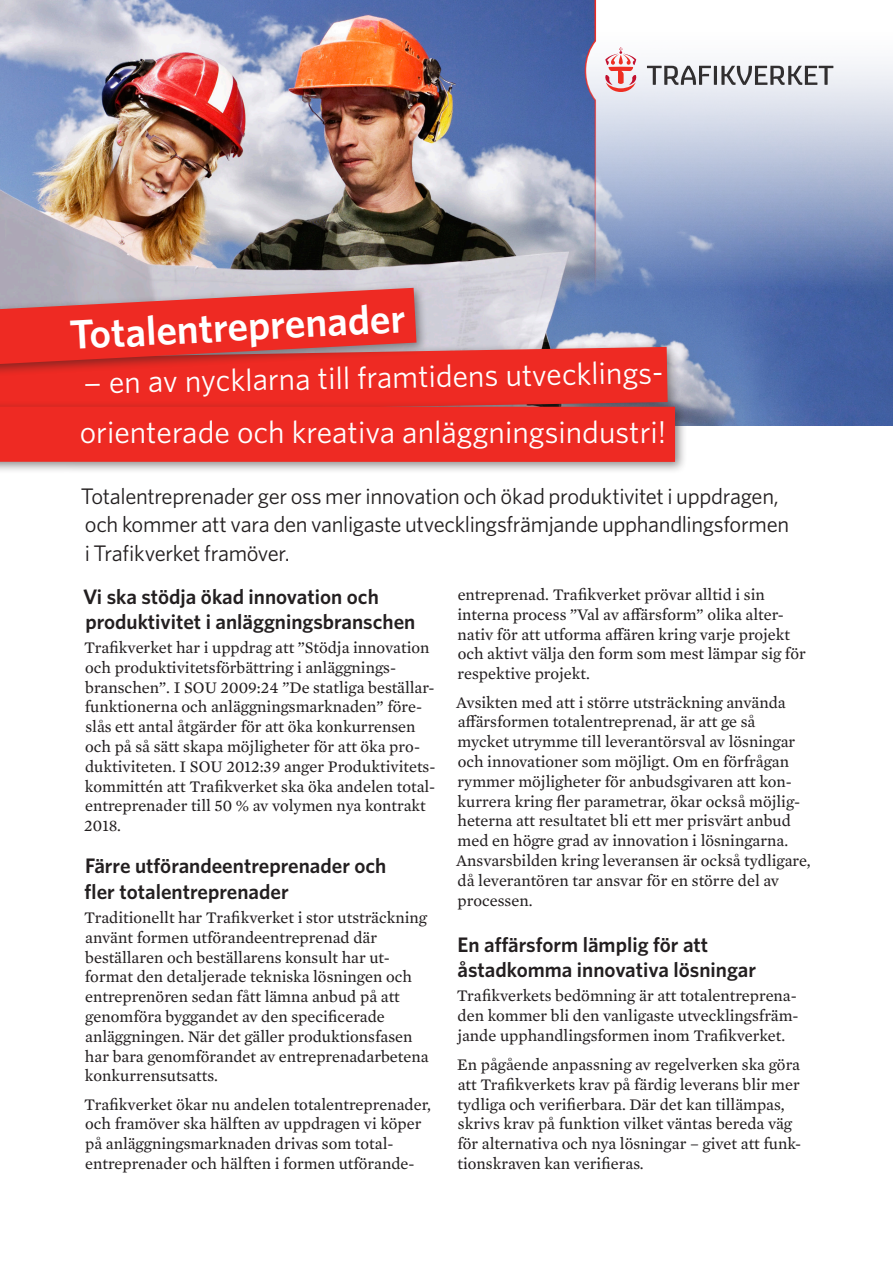
<style>
.page{position:relative;width:893px;height:1263px;background:#fff}
.page>*{position:absolute;margin:0;border:0;box-sizing:border-box;transform-origin:0 0}
.Brödtext_första_styc{font:600 40.95px "Whitney";color:#fff}
.Brödtext_första_styc-2{font:31.5px "Whitney";color:#fff}
.Ingress{font:22.5px/28.5px "Whitney";letter-spacing:-.015em;color:#231f20}
.Lista_punkt{font:600 21px/25.2px "Whitney";color:#231f20}
.Lista_punkt-2{font:16.5px/19.8px "Mercury Text G2";color:#231f20}
</style>
<div class="page">
<svg style="left:833px;top:64px;width:60px;height:276px;background:#93a3c7"></svg>
<div style="left:0;top:401px;width:687px;height:73px;background:#231f20;opacity:.5"></div>
<div style="left:0;top:407px;width:675px;height:55px;background:#ee2a23"></div>
<img style="left:0;top:0;width:833px;height:413px">
<p class="Brödtext_första_styc" style="left:68px;top:308px;width:338px;rotate:-3deg">Totalentreprenader</p>
<p class="Brödtext_första_styc-2" style="left:83px;top:361px;width:586px;rotate:-1deg">− en av nycklarna till framtidens utvecklings-</p>
<p class="Brödtext_första_styc-2" style="left:80px;top:411px;width:588px">orienterade och kreativa anläggningsindustri!</p>
<p class="Ingress" style="left:81px;top:481px;width:710px">Totalentreprenader ger oss mer innovation och ökad produktivitet i uppdragen, och kommer att vara den vanligaste utvecklingsfrämjande upphandlingsformen i Trafikverket framöver.</p>
<p class="Lista_punkt" style="left:83px;top:583px;width:334px">Vi ska stödja ökad innovation och produktivitet i anläggningsbranschen</p>
<p class="Lista_punkt-2" style="left:84px;top:637px;width:353px">Trafikverket har i uppdrag att ”Stödja innovation och produktivitetsförbättring i anläggnings&shy;branschen”. I SOU 2009:24 ”De statliga beställar&shy;funktionerna och anläggningsmarknaden” före&shy;slås ett antal åtgärder för att öka konkurrensen och på så sätt skapa möjligheter för att öka pro&shy;duktiviteten. I SOU 2012:39 anger Produktivitets&shy;kommittén att Trafikverket ska öka andelen total&shy;entreprenader till 50 % av volymen nya kontrakt 2018.</p>
<p class="Lista_punkt" style="left:85px;top:853px;width:303px">Färre utförandeentreprenader och fler totalentreprenader</p>
<p class="Lista_punkt-2" style="left:84px;top:907px;width:346px">Traditionellt har Trafikverket i stor utsträckning använt formen utförandeentreprenad där beställaren och beställarens konsult har ut&shy;format den detaljerade tekniska lösningen och entreprenören sedan fått lämna anbud på att genomföra byggandet av den specificerade anläggningen. När det gäller produktionsfasen har bara genomförandet av entreprenadarbetena konkurrensutsatts.</p>
<p class="Lista_punkt-2" style="left:84px;top:1093px;width:348px">Trafikverket ökar nu andelen totalentreprenader, och framöver ska hälften av uppdragen vi köper på anläggningsmarknaden drivas som total&shy;entreprenader och hälften i formen utförande-</p>
<p class="Lista_punkt-2" style="left:457px;top:584px;width:350px">entreprenad. Trafikverket prövar alltid i sin interna process ”Val av affärsform” olika alter&shy;nativ för att utforma affären kring varje projekt och aktivt välja den form som mest lämpar sig för respektive projekt.</p>
<p class="Lista_punkt-2" style="left:456px;top:691px;width:356px">Avsikten med att i större utsträckning använda affärsformen totalentreprenad, är att ge så<br>mycket utrymme till leverantörsval av lösningar och innovationer som möjligt. Om en förfrågan rymmer möjligheter för anbudsgivaren att kon&shy;kurrera kring fler parametrar, ökar också möjlig&shy;heterna att resultatet bli ett mer prisvärt anbud med en högre grad av innovation i lösningarna.<br>Ansvarsbilden kring leveransen är också tydligare, då leverantören tar ansvar för en större del av processen.</p>
<p class="Lista_punkt" style="left:457px;top:932px;width:300px">En affärsform lämplig för att åstadkomma innovativa lösningar</p>
<p class="Lista_punkt-2" style="left:457px;top:985px;width:343px;text-align:justify">Trafikverkets bedömning är att totalentreprena&shy;den kommer bli den vanligaste utvecklingsfräm&shy;jande upphandlingsformen inom Trafikverket.</p>
<p class="Lista_punkt-2" style="left:457px;top:1054px;width:346px">En pågående anpassning av regelverken ska göra att Trafikverkets krav på färdig leverans blir mer tydliga och verifierbara. Där det kan tillämpas, skrivs krav på funktion vilket väntas bereda väg för alternativa och nya lösningar – givet att funk&shy;tionskraven kan verifieras.</p>
</div>
